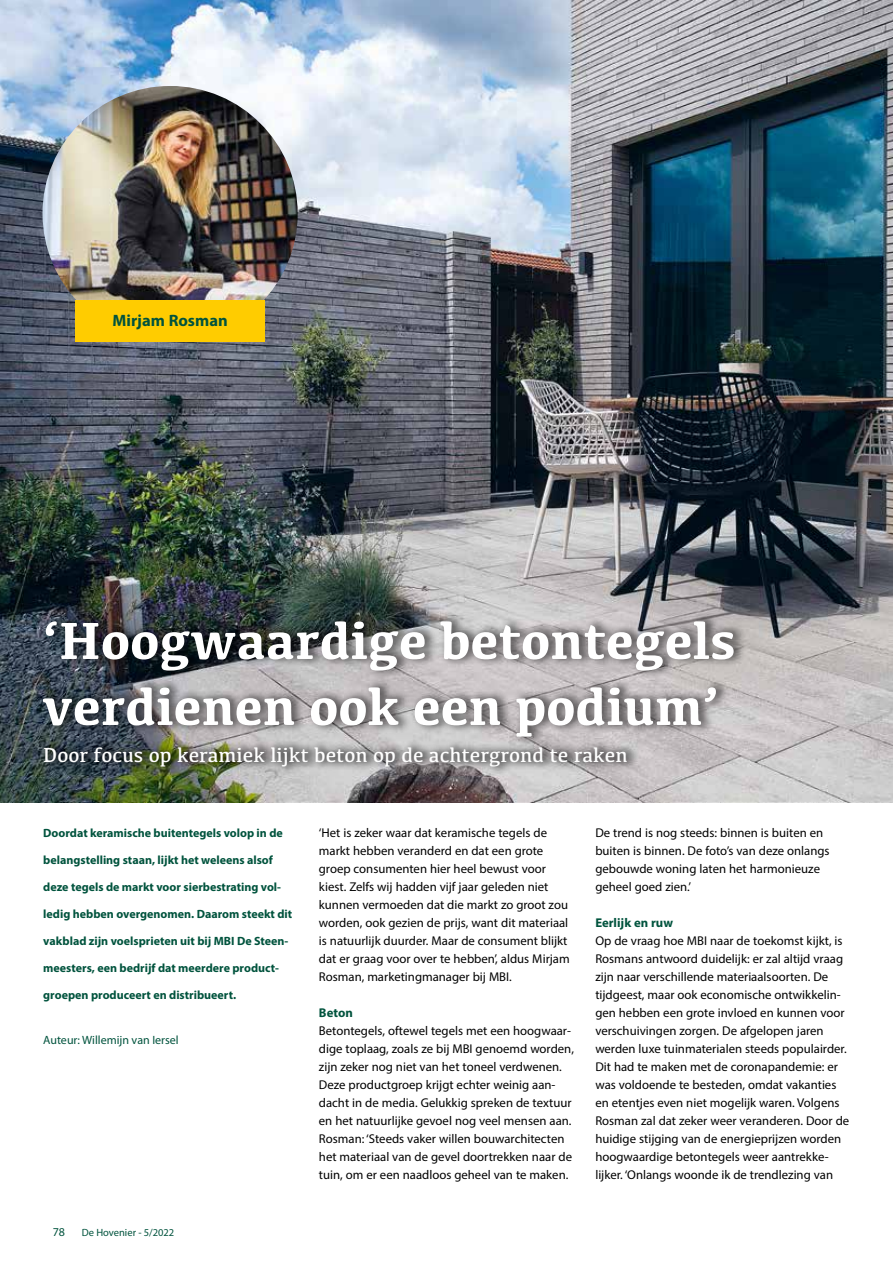
<style>
.page{position:relative;width:893px;height:1263px;background:#fff}
.page>*{position:absolute;margin:0;border:0;box-sizing:border-box;transform-origin:0 0}
.t1{font:700 54px/66px "Kefa";color:#fff}
.t2{font:21px "Kefa";color:#fff}
.t3{font:700 16.5px "Myriad Pro";color:#00533d}
.t4{font:12.75px/18px "Myriad Pro";color:#000}
.t5{font:700 12.75px "Myriad Pro";color:#00533d}
.t6{font:700 12px "Myriad Pro";color:#00533d}
.t7{font:12px "Myriad Pro";color:#00533d}
.t8{font:10.5px "Myriad Pro";color:#00533d}
</style>
<div class="page">
<img style="left:0;top:0;width:893px;height:803px">
<div style="left:40px;top:738px;width:600px;height:37px;background:#000;opacity:.5"></div>
<div style="left:38px;top:612px;width:709px;height:134px;background:#000;opacity:.5"></div>
<img style="left:43px;top:86px;width:255px;height:255px;border-radius:128px">
<div style="left:75px;top:300px;width:190px;height:42px;background:#fc0"></div>
<p class="t3" style="left:112px;top:309px;width:117px">Mirjam Rosman</p>
<h1 class="t1" style="left:43px;top:605px;width:695px">‘Hoogwaardige betontegels verdienen ook een podium’</h1>
<h2 class="t2" style="left:43px;top:742px;width:586px">Door focus op keramiek lijkt beton op de achtergrond te raken</h2>
<p class="t6" style="left:43px;top:825px;width:241px">Doordat keramische buitentegels volop in de</p>
<p class="t6" style="left:43px;top:852px;width:231px">belangstelling staan, lijkt het weleens alsof</p>
<p class="t6" style="left:43px;top:879px;width:239px">deze tegels de markt voor sierbestrating vol-</p>
<p class="t6" style="left:43px;top:906px;width:250px">ledig hebben overgenomen. Daarom steekt dit</p>
<p class="t6" style="left:43px;top:933px;width:247px">vakblad zijn voelsprieten uit bij MBI De Steen-</p>
<p class="t6" style="left:43px;top:960px;width:237px">meesters, een bedrijf dat meerdere product-</p>
<p class="t6" style="left:43px;top:987px;width:194px">groepen produceert en distribueert.</p>
<p class="t7" style="left:43px;top:1033px;width:137px">Auteur: Willemijn van Iersel</p>
<p class="t7" style="left:53px;top:1224px;width:14px">78</p>
<p class="t8" style="left:82px;top:1226px;width:94px">De Hovenier - 5/2022</p>
<p class="t4" style="left:319px;top:824px;width:252px">‘Het is zeker waar dat keramische tegels de markt hebben veranderd en dat een grote groep consumenten hier heel bewust voor kiest. Zelfs wij hadden vijf jaar geleden niet kunnen vermoeden dat die markt zo groot zou worden, ook gezien de prijs, want dit materiaal is natuurlijk duurder. Maar de consument blijkt dat er graag voor over te hebben’, aldus Mirjam Rosman, marketingmanager bij MBI.</p>
<p class="t5" style="left:319px;top:1004px;width:35px">Beton</p>
<p class="t4" style="left:319px;top:1022px;width:257px">Betontegels, oftewel tegels met een hoogwaar&shy;dige toplaag, zoals ze bij MBI genoemd worden, zijn zeker nog niet van het toneel verdwenen.<br>Deze productgroep krijgt echter weinig aan&shy;dacht in de media. Gelukkig spreken de textuur en het natuurlijke gevoel nog veel mensen aan.<br>Rosman: ‘Steeds vaker willen bouwarchitecten het materiaal van de gevel doortrekken naar de tuin, om er een naadloos geheel van te maken.</p>
<p class="t4" style="left:595px;top:824px;width:236px">De trend is nog steeds: binnen is buiten en buiten is binnen. De foto’s van deze onlangs gebouwde woning laten het harmonieuze geheel goed zien.’</p>
<p class="t5" style="left:595px;top:914px;width:79px">Eerlijk en ruw</p>
<p class="t4" style="left:595px;top:932px;width:255px">Op de vraag hoe MBI naar de toekomst kijkt, is Rosmans antwoord duidelijk: er zal altijd vraag zijn naar verschillende materiaalsoorten. De tijdgeest, maar ook economische ontwikkelin&shy;gen hebben een grote invloed en kunnen voor verschuivingen zorgen. De afgelopen jaren werden luxe tuinmaterialen steeds populairder.<br>Dit had te maken met de coronapandemie: er was voldoende te besteden, omdat vakanties en etentjes even niet mogelijk waren. Volgens Rosman zal dat zeker weer veranderen. Door de huidige stijging van de energieprijzen worden hoogwaardige betontegels weer aantrekke&shy;lijker. ‘Onlangs woonde ik de trendlezing van</p>
</div>
